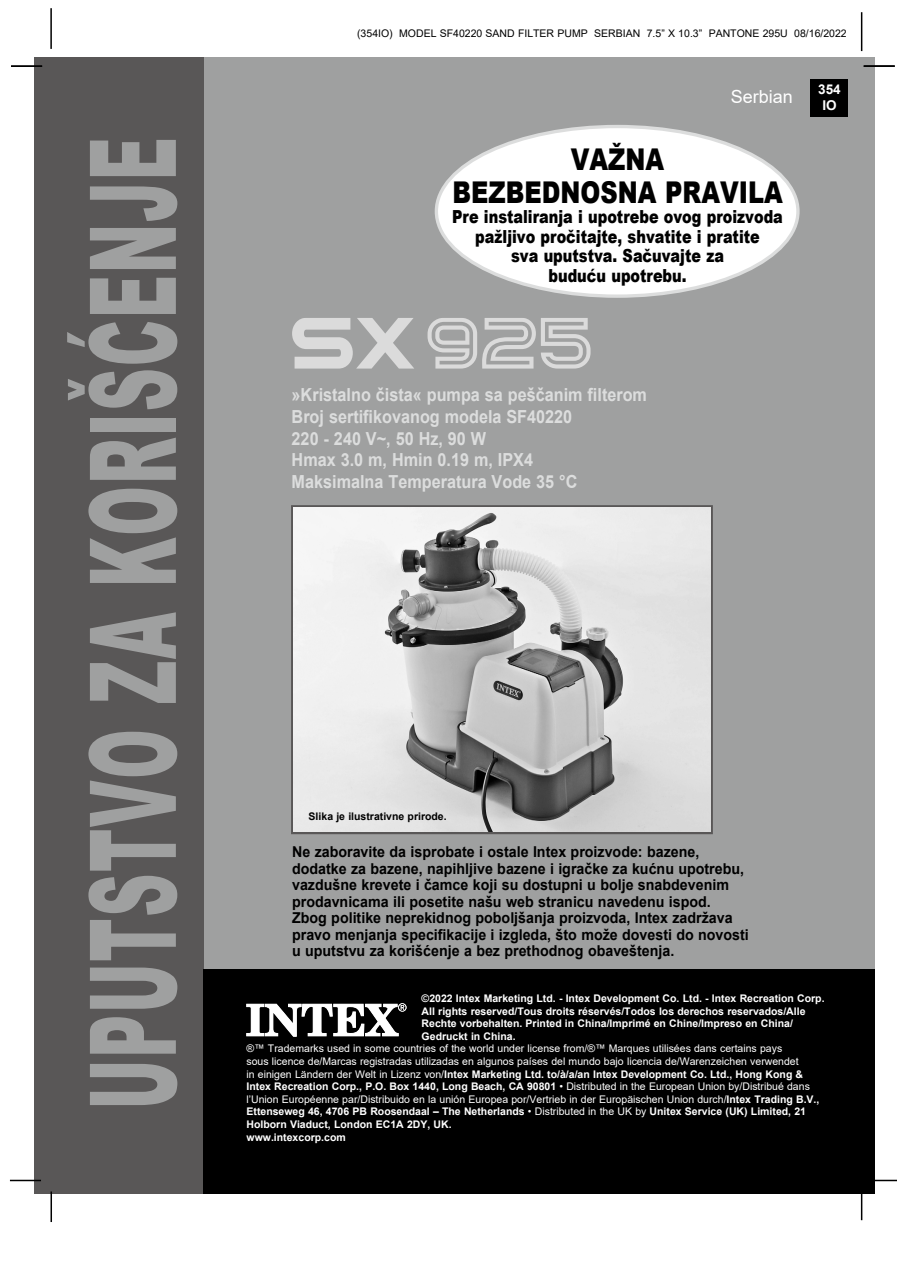
<style>
.page{position:relative;width:897px;height:1264px;background:#fff}
.page>*{position:absolute;margin:0;border:0;box-sizing:border-box;transform-origin:0 0}
.t1{font:900 120px "Arial";letter-spacing:.025em;color:#9fa0a0;scale:.5 1}
.t2{font:900 30px/32.7px "Arial";color:#000;text-align:center;scale:.8 1}
.t3{font:700 18px/21.6px "Arial";color:#dcdddd;scale:.9 1}
.t4{font:900 18px/19.5px "Arial";color:#000;text-align:center;scale:.8 1}
.t5{font:18px "Arial";color:#fff}
.t6{font:700 15px/16.5px "Arial";color:#000;scale:.95 1}
.t7{font:700 13.5px/16.2px "Arial";color:#fff;text-align:center}
.t8{font:10.5px/12.6px "Arial";color:#fff}
.t9{font:700 10.5px/12.6px "Arial";color:#fff}
.t10{font:10.5px "Arial";color:#000}
.t11{font:700 10.5px "Arial";color:#000}
.s1{font-weight:700}
</style>
<div class="page">
<div style="left:203px;top:57px;width:672px;height:1136px;background:#9fa0a0"></div>
<div style="left:810px;top:79px;width:38px;height:38px;background:#000"></div>
<hr style="left:50px;top:8px;width:2px;height:41px;background:#000">
<hr style="left:860px;top:12px;width:2px;height:39px;background:#000">
<div style="left:34px;top:57px;width:169px;height:1136px;background:#595757"></div>
<hr style="left:865px;top:1179px;width:31px;height:2px;background:#000">
<hr style="left:860px;top:1191px;width:2px;height:29px;background:#000">
<hr style="left:50px;top:1191px;width:2px;height:31px;background:#000">
<hr style="left:10px;top:1179px;width:31px;height:2px;background:#000">
<hr style="left:863px;top:65px;width:31px;height:2px;background:#000">
<hr style="left:11px;top:65px;width:31px;height:2px;background:#000">
<div style="left:436px;top:126px;width:361px;height:170px;background:#fff;border-radius:50%"></div>
<div style="left:203px;top:968px;width:672px;height:225px;background:#000"></div>
<svg style="left:246px;top:1003px;width:160px;height:33px"></svg>
<svg style="left:291px;top:505px;width:421px;height:329px;background:#696767"></svg>
<img style="left:293px;top:507px;width:417px;height:325px">
<svg style="left:292px;top:318px;width:122px;height:50px"></svg>
<svg style="left:427px;top:318px;width:163px;height:50px"></svg>
<h1 class="t1" style="left:46px;top:1109px;width:1946px;rotate:-90deg">UPUTSTVO ZA KORIŠĆENJE</h1>
<p class="t10" style="left:357px;top:26px;width:491px">(354IO) MODEL SF40220 SAND FILTER PUMP SERBIAN 7.5” X 10.3” PANTONE 295U 08/16/2022</p>
<h3 class="t5" style="left:730px;top:84px;width:64px">Serbian</h3>
<h2 class="t2" style="left:452px;top:142px;width:414px">VAŽNA<br>BEZBEDNOSNA PRAVILA</h2>
<h3 class="t4" style="left:452px;top:206px;width:415px">Pre instaliranja i upotrebe ovog proizvoda pažljivo pročitajte, shvatite i pratite<br>sva uputstva. Sačuvajte za<br>buduću upotrebu.</h3>
<p class="t7" style="left:818px;top:81px;width:24px">354<br>IO</p>
<h3 class="t3" style="left:291px;top:384px;width:396px">»Kristalno čista« pumpa sa peščanim filterom Broj sertifikovanog modela SF40220<br>220 - 240 V~, 50 Hz, 90 W<br>Hmax 3.0 m, Hmin 0.19 m, IPX4<br>Maksimalna Temperatura Vode 35 °C</h3>
<p class="t11" style="left:308px;top:809px;width:140px">Slika je ilustrativne prirode.</p>
<p class="t6" style="left:292px;top:843px;width:482px">Ne zaboravite da isprobate i ostale Intex proizvode: bazene, dodatke za bazene, napihljive bazene i igračke za kućnu upotrebu, vazdušne krevete i čamce koji su dostupni u bolje snabdevenim prodavnicama ili posetite našu web stranicu navedenu ispod.<br>Zbog politike neprekidnog poboljšanja proizvoda, Intex zadržava pravo menjanja specifikacije i izgleda, što može dovesti do novosti u uputstvu za korišćenje a bez prethodnog obaveštenja.</p>
<p class="t9" style="left:421px;top:992px;width:404px">©2022 Intex Marketing Ltd. - Intex Development Co. Ltd. - Intex Recreation Corp.<br>All rights reserved/Tous droits réservés/Todos los derechos reservados/Alle Rechte vorbehalten. Printed in China/Imprimé en Chine/Impreso en China/ Gedruckt in China.</p>
<p class="t8" style="left:246px;top:1042px;width:574px">®™ Trademarks used in some countries of the world under license from/®™ Marques utilisées dans certains pays<br>sous licence de/Marcas registradas utilizadas en algunos países del mundo bajo licencia de/Warenzeichen verwendet<br>in einigen Ländern der Welt in Lizenz von/<span class="s1">Intex Marketing Ltd. to/à/a/an Intex Development Co. Ltd., Hong Kong &amp; Intex Recreation Corp., P.O. Box 1440, Long Beach, CA 90801</span> • Distributed in the European Union by/Distribué dans l’Union Européenne par/Distribuido en la unión Europea por/Vertrieb in der Europäischen Union durch/<span class="s1">Intex Trading B.V., Ettenseweg 46, 4706 PB Roosendaal – The Netherlands</span> • Distributed in the UK by <span class="s1">Unitex Service (UK) Limited, 21<br>Holborn Viaduct, London EC1A 2DY, UK.<br>www.intexcorp.com</span></p>
</div>
